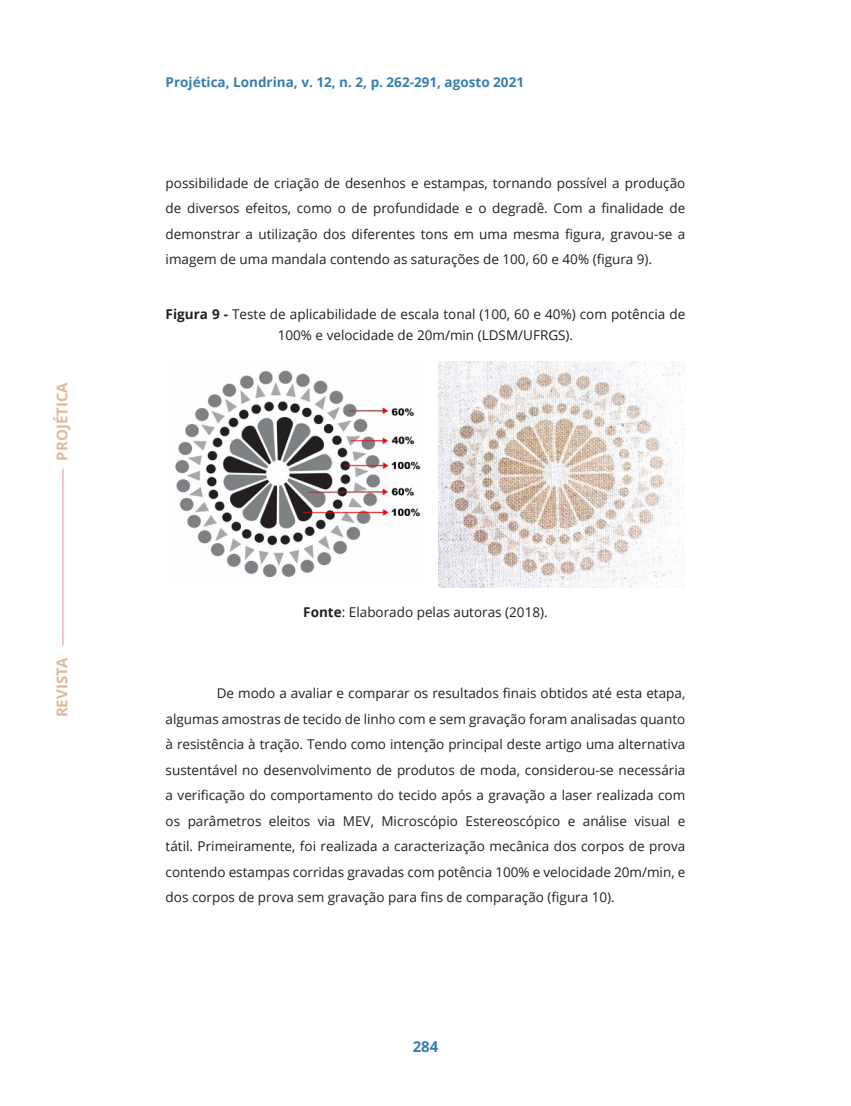
<style>
.page{position:relative;width:851px;height:1106px;background:#fff}
.page>*{position:absolute;margin:0;border:0;box-sizing:border-box;transform-origin:0 0}
.t1{font:700 15px "Open Sans";color:#ddbc9b}
.t2{font:700 15px "Open Sans";color:#357eb2}
.Texto_principal{font:13.5px/25.5px "Open Sans";color:#231f20;text-align:justify}
.t3{font:700 13.5px "Open Sans";color:#357eb2}
.s1{font-weight:700}
</style>
<div class="page">
<hr style="left:62px;top:468px;width:2px;height:177px;background:#e7a3ad">
<img style="left:439px;top:361px;width:246px;height:227px">
<img style="left:175px;top:370px;width:246px;height:208px">
<p class="t1" style="left:52px;top:460px;width:80px;rotate:-90deg">PROJÉTICA</p>
<p class="t1" style="left:52px;top:717px;width:62px;rotate:-90deg">REVISTA</p>
<p class="t3" style="left:166px;top:72px;width:360px">Projética, Londrina, v. 12, n. 2, p. 262-291, agosto 2021</p>
<p class="Texto_principal" style="left:166px;top:170px;width:521px">possibilidade de criação de desenhos e estampas, tornando possível a produção de diversos efeitos, como o de profundidade e o degradê. Com a finalidade de demonstrar a utilização dos diferentes tons em uma mesma figura, gravou-se a imagem de uma mandala contendo as saturações de 100, 60 e 40% (figura 9).</p>
<p class="Texto_principal" style="left:166px;top:303px;width:521px;line-height:21px;text-align:center"><span class="s1">Figura 9 -</span> Teste de aplicabilidade de escala tonal (100, 60 e 40%) com potência de<br>100% e velocidade de 20m/min (LDSM/UFRGS).</p>
<p class="Texto_principal" style="left:303px;top:599px;width:246px"><span class="s1">Fonte</span>: Elaborado pelas autoras (2018).</p>
<p class="Texto_principal" style="left:166px;top:680px;width:521px;text-indent:51px">De modo a avaliar e comparar os resultados finais obtidos até esta etapa, algumas amostras de tecido de linho com e sem gravação foram analisadas quanto à resistência à tração. Tendo como intenção principal deste artigo uma alternativa sustentável no desenvolvimento de produtos de moda, considerou-se necessária a verificação do comportamento do tecido após a gravação a laser realizada com os parâmetros eleitos via MEV, Microscópio Estereoscópico e análise visual e tátil. Primeiramente, foi realizada a caracterização mecânica dos corpos de prova contendo estampas corridas gravadas com potência 100% e velocidade 20m/min, e dos corpos de prova sem gravação para fins de comparação (figura 10).</p>
<p class="t2" style="left:412px;top:1035px;width:27px">284</p>
</div>
